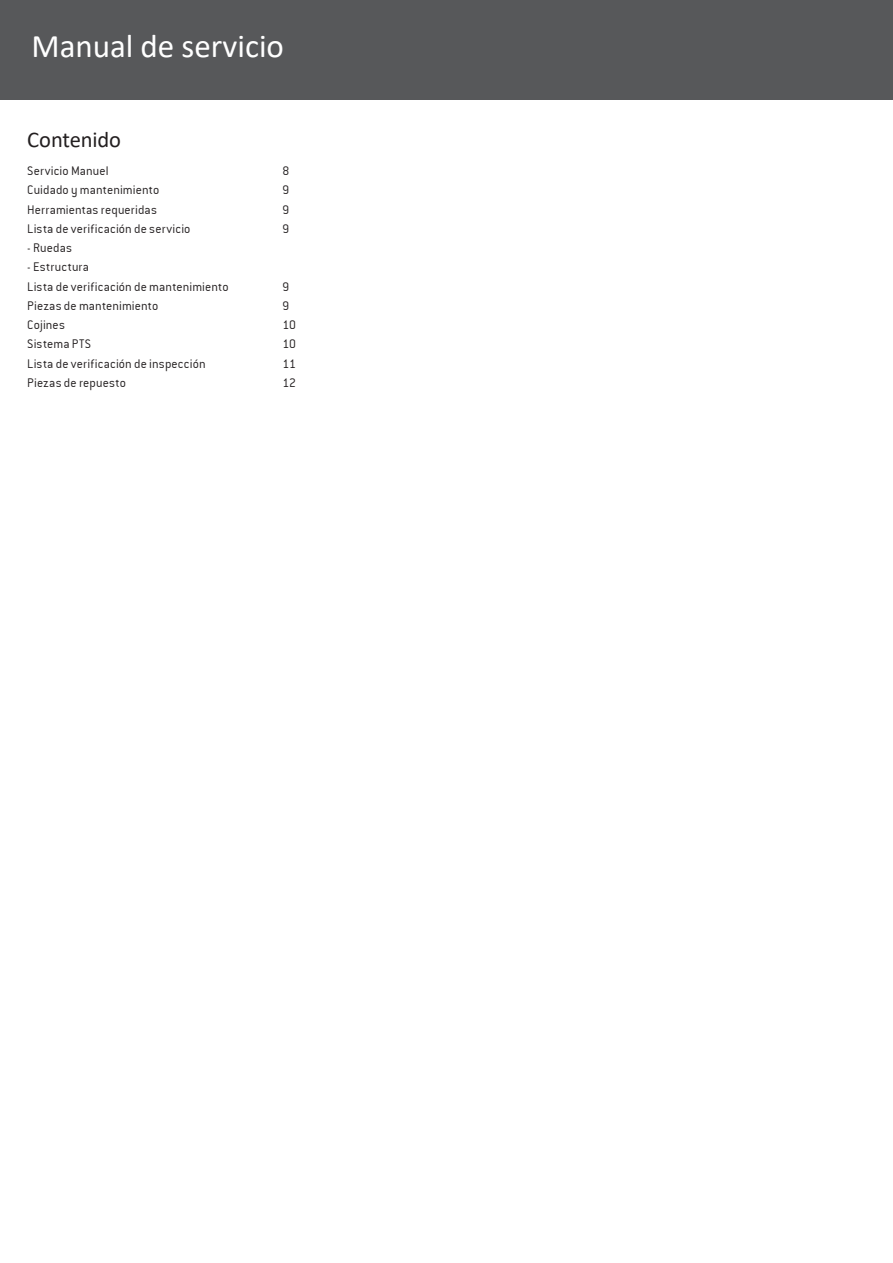
<style>
.page{position:relative;width:893px;height:1263px;background:#fff}
.page>*{position:absolute;margin:0;border:0;box-sizing:border-box;transform-origin:0 0}
.subheading_1_white{font:33px "Calibri";color:#fff}
.subheading_2_product{font:22.5px "Calibri";letter-spacing:-.005em;color:#231f20}
.TOC_1{font:13.5px "Conduit ITCTT Light";letter-spacing:.01em;color:#231f20}
</style>
<div class="page">
<div style="left:0;top:0;width:893px;height:100px;background:#57585a"></div>
<p class="subheading_1_white" style="left:31px;top:23px;width:254px">Manual de servicio</p>
<p class="subheading_2_product" style="left:27px;top:124px;width:95px">Contenido</p>
<p class="TOC_1" style="left:27px;top:163px;width:83px">Servicio Manuel</p>
<p class="TOC_1" style="left:282px;top:163px;width:8px">8</p>
<p class="TOC_1" style="left:27px;top:182px;width:134px">Cuidado y mantenimiento</p>
<p class="TOC_1" style="left:282px;top:182px;width:8px">9</p>
<p class="TOC_1" style="left:27px;top:201px;width:131px">Herramientas requeridas</p>
<p class="TOC_1" style="left:282px;top:201px;width:8px">9</p>
<p class="TOC_1" style="left:27px;top:221px;width:165px">Lista de verificación de servicio</p>
<p class="TOC_1" style="left:282px;top:221px;width:8px">9</p>
<p class="TOC_1" style="left:27px;top:240px;width:46px">- Ruedas</p>
<p class="TOC_1" style="left:27px;top:259px;width:63px">- Estructura</p>
<p class="TOC_1" style="left:27px;top:278px;width:203px">Lista de verificación de mantenimiento</p>
<p class="TOC_1" style="left:282px;top:278px;width:8px">9</p>
<p class="TOC_1" style="left:27px;top:298px;width:133px">Piezas de mantenimiento</p>
<p class="TOC_1" style="left:282px;top:298px;width:8px">9</p>
<p class="TOC_1" style="left:27px;top:317px;width:39px">Cojines</p>
<p class="TOC_1" style="left:282px;top:317px;width:15px">10</p>
<p class="TOC_1" style="left:27px;top:336px;width:65px">Sistema PTS</p>
<p class="TOC_1" style="left:282px;top:336px;width:15px">10</p>
<p class="TOC_1" style="left:27px;top:355px;width:180px">Lista de verificación de inspección</p>
<p class="TOC_1" style="left:282px;top:355px;width:15px">11</p>
<p class="TOC_1" style="left:27px;top:375px;width:100px">Piezas de repuesto</p>
<p class="TOC_1" style="left:282px;top:375px;width:15px">12</p>
</div>
